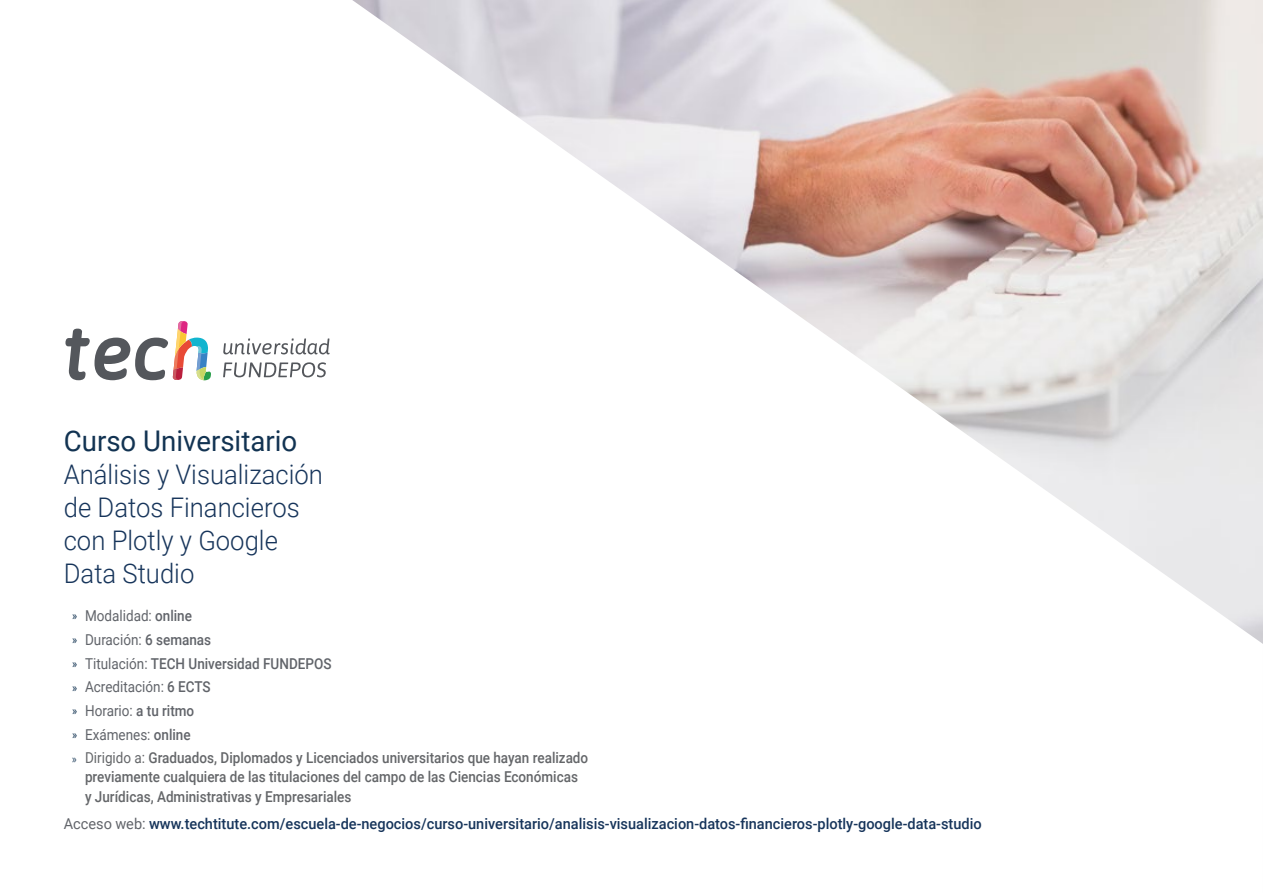
<style>
.page{position:relative;width:1263px;height:893px;background:#fff}
.page>*{position:absolute;margin:0;border:0;box-sizing:border-box;transform-origin:0 0}
.t1{font:28.5px "Roboto";color:#123352}
.t2{font:300 27px/33px "Roboto";color:#17355b;scale:.95 1}
.t3{font:500 15px/23.7px "Roboto";color:#646669;scale:.9 1}
.t4{font:500 15px "Roboto";color:#17355b}
.s1{font-weight:400;font-size:12px;color:#123352}
.s2{font-weight:400;color:#61646a}
.s3{color:#61646a}
.s4{font-family:"Myriad Pro";font-weight:400;font-size:12px;color:#123352}
.s5{font-weight:400}
</style>
<div class="page">
<img style="left:352px;top:0;width:911px;height:644px">
<svg style="left:65px;top:321px;width:146px;height:59px"></svg>
<svg style="left:223px;top:338px;width:107px;height:16px"></svg>
<svg style="left:223px;top:362px;width:103px;height:15px"></svg>
<h1 class="t1" style="left:64px;top:420px;width:235px">Curso Universitario</h1>
<h2 class="t2" style="left:64px;top:456px;width:274px">Análisis y Visualización de Datos Financieros con Plotly y Google<br>Data Studio</h2>
<p class="t3" style="left:72px;top:603px;width:575px"><span class="s1">»</span> <span class="s2">Modalidad:</span> <span class="s3">online<br></span><span class="s1">»</span> <span class="s2">Duración:</span> <span class="s3">6 semanas<br></span><span class="s1">»</span> <span class="s2">Titulación:</span> <span class="s3">TECH Universidad FUNDEPOS<br></span><span class="s1">»</span> <span class="s2">Acreditación:</span> <span class="s3">6 ECTS<br></span><span class="s1">»</span> <span class="s2">Horario:</span> <span class="s3">a tu ritmo<br></span><span class="s1">»</span> <span class="s2">Exámenes:</span> <span class="s3">online<br></span><span class="s4">»</span> <span class="s5">Dirigido a:</span> Graduados, Diplomados y Licenciados universitarios que hayan realizado</p>
<p class="t3" style="left:85px;top:767px;width:549px;line-height:19.5px">previamente cualquiera de las titulaciones del campo de las Ciencias Económicas y Jurídicas, Administrativas y Empresariales</p>
<p class="t4" style="left:64px;top:813px;width:919px"><span class="s2">Acceso web:</span> www.techtitute.com/escuela-de-negocios/curso-universitario/analisis-visualizacion-datos-financieros-plotly-google-data-studio</p>
</div>
